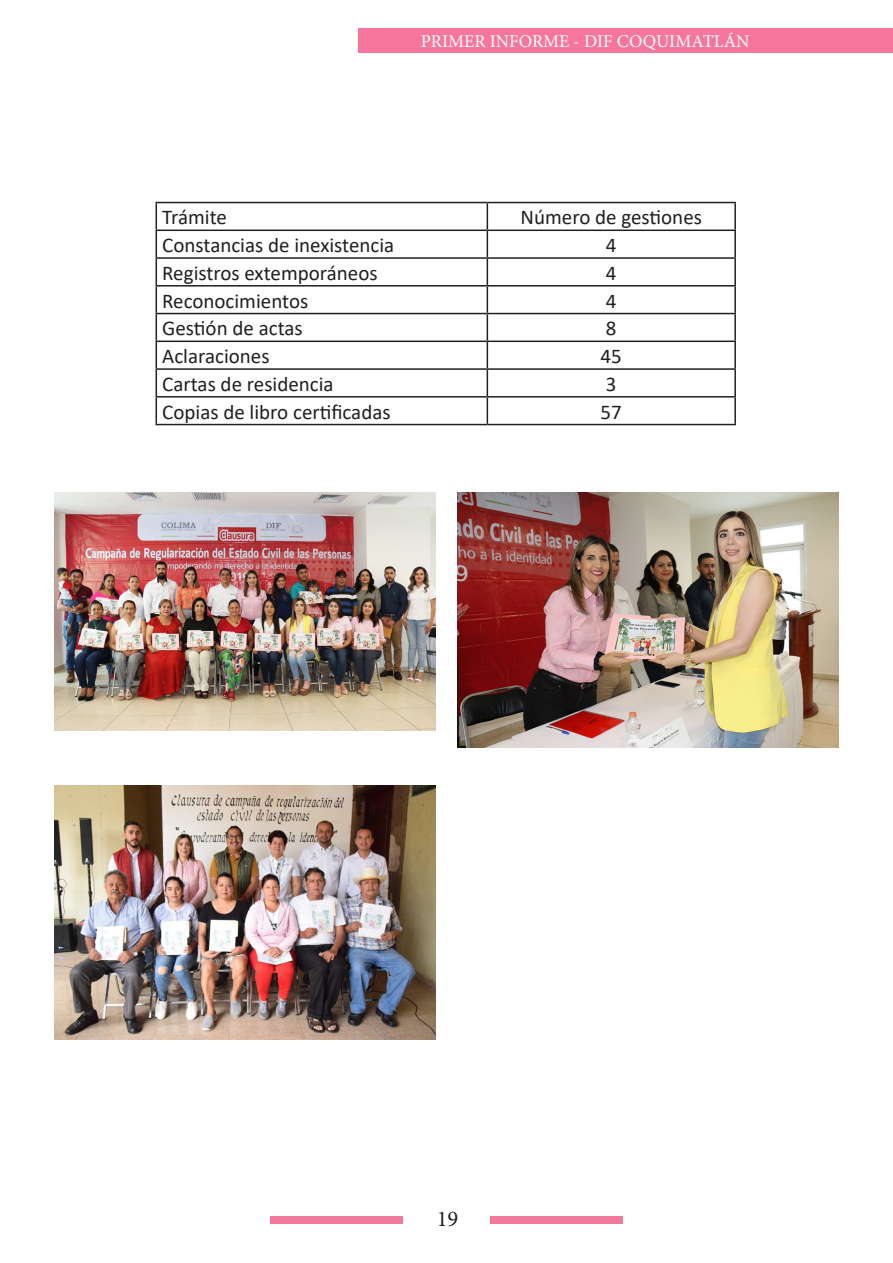
<style>
.page{position:relative;width:893px;height:1263px;background:#fff}
.page>*{position:absolute;margin:0;border:0;box-sizing:border-box;transform-origin:0 0}
.t1{font:22.5px "Minion Pro";color:#231f20}
.t2{font:21px "Calibri";color:#231f20}
.t3{font:18px "Minion Pro";color:#fff}
</style>
<div class="page">
<div style="left:358px;top:28px;width:535px;height:25px;background:#f7769d"></div>
<div style="left:491px;top:1217px;width:132px;height:7px;background:#f2789c"></div>
<div style="left:270px;top:1217px;width:132px;height:7px;background:#f2789c"></div>
<hr style="left:156px;top:202px;width:331px;height:1px;background:#231f20">
<hr style="left:487px;top:202px;width:249px;height:1px;background:#231f20">
<hr style="left:734px;top:203px;width:2px;height:27px;background:#231f20">
<hr style="left:156px;top:230px;width:331px;height:1px;background:#231f20">
<hr style="left:487px;top:230px;width:249px;height:1px;background:#231f20">
<hr style="left:734px;top:231px;width:2px;height:26px;background:#231f20">
<hr style="left:156px;top:257px;width:331px;height:2px;background:#231f20">
<hr style="left:487px;top:257px;width:249px;height:2px;background:#231f20">
<hr style="left:734px;top:259px;width:2px;height:26px;background:#231f20">
<hr style="left:156px;top:285px;width:331px;height:2px;background:#231f20">
<hr style="left:487px;top:285px;width:249px;height:2px;background:#231f20">
<hr style="left:734px;top:287px;width:2px;height:26px;background:#231f20">
<hr style="left:156px;top:313px;width:331px;height:1px;background:#231f20">
<hr style="left:487px;top:313px;width:249px;height:1px;background:#231f20">
<hr style="left:734px;top:314px;width:2px;height:27px;background:#231f20">
<hr style="left:156px;top:341px;width:331px;height:1px;background:#231f20">
<hr style="left:487px;top:341px;width:249px;height:1px;background:#231f20">
<hr style="left:734px;top:342px;width:2px;height:26px;background:#231f20">
<hr style="left:156px;top:368px;width:331px;height:2px;background:#231f20">
<hr style="left:487px;top:368px;width:249px;height:2px;background:#231f20">
<hr style="left:734px;top:370px;width:2px;height:26px;background:#231f20">
<hr style="left:156px;top:396px;width:331px;height:2px;background:#231f20">
<svg style="left:156px;top:203px;width:1px;height:221px"></svg>
<hr style="left:487px;top:396px;width:249px;height:2px;background:#231f20">
<svg style="left:487px;top:203px;width:1px;height:221px"></svg>
<hr style="left:734px;top:398px;width:2px;height:26px;background:#231f20">
<hr style="left:156px;top:424px;width:331px;height:1px;background:#231f20">
<hr style="left:487px;top:424px;width:249px;height:1px;background:#231f20">
<img style="left:54px;top:493px;width:382px;height:237px">
<img style="left:457px;top:493px;width:382px;height:254px">
<img style="left:54px;top:785px;width:382px;height:255px">
<p class="t3" style="left:421px;top:29px;width:330px">PRIMER INFORME - DIF COQUIMATLÁN</p>
<p class="t2" style="left:162px;top:203px;width:66px">Trámite</p>
<p class="t2" style="left:521px;top:203px;width:183px">Número de gestiones</p>
<p class="t2" style="left:162px;top:230px;width:234px">Constancias de inexistencia</p>
<p class="t2" style="left:606px;top:230px;width:12px">4</p>
<p class="t2" style="left:162px;top:258px;width:217px">Registros extemporáneos</p>
<p class="t2" style="left:606px;top:258px;width:12px">4</p>
<p class="t2" style="left:162px;top:286px;width:148px">Reconocimientos</p>
<p class="t2" style="left:606px;top:286px;width:12px">4</p>
<p class="t2" style="left:162px;top:314px;width:142px">Gestión de actas</p>
<p class="t2" style="left:606px;top:314px;width:12px">8</p>
<p class="t2" style="left:162px;top:341px;width:109px">Aclaraciones</p>
<p class="t2" style="left:601px;top:341px;width:23px">45</p>
<p class="t2" style="left:162px;top:369px;width:173px">Cartas de residencia</p>
<p class="t2" style="left:606px;top:369px;width:12px">3</p>
<p class="t2" style="left:162px;top:397px;width:230px">Copias de libro certificadas</p>
<p class="t2" style="left:601px;top:397px;width:23px">57</p>
<p class="t1" style="left:437px;top:1204px;width:23px">19</p>
</div>
